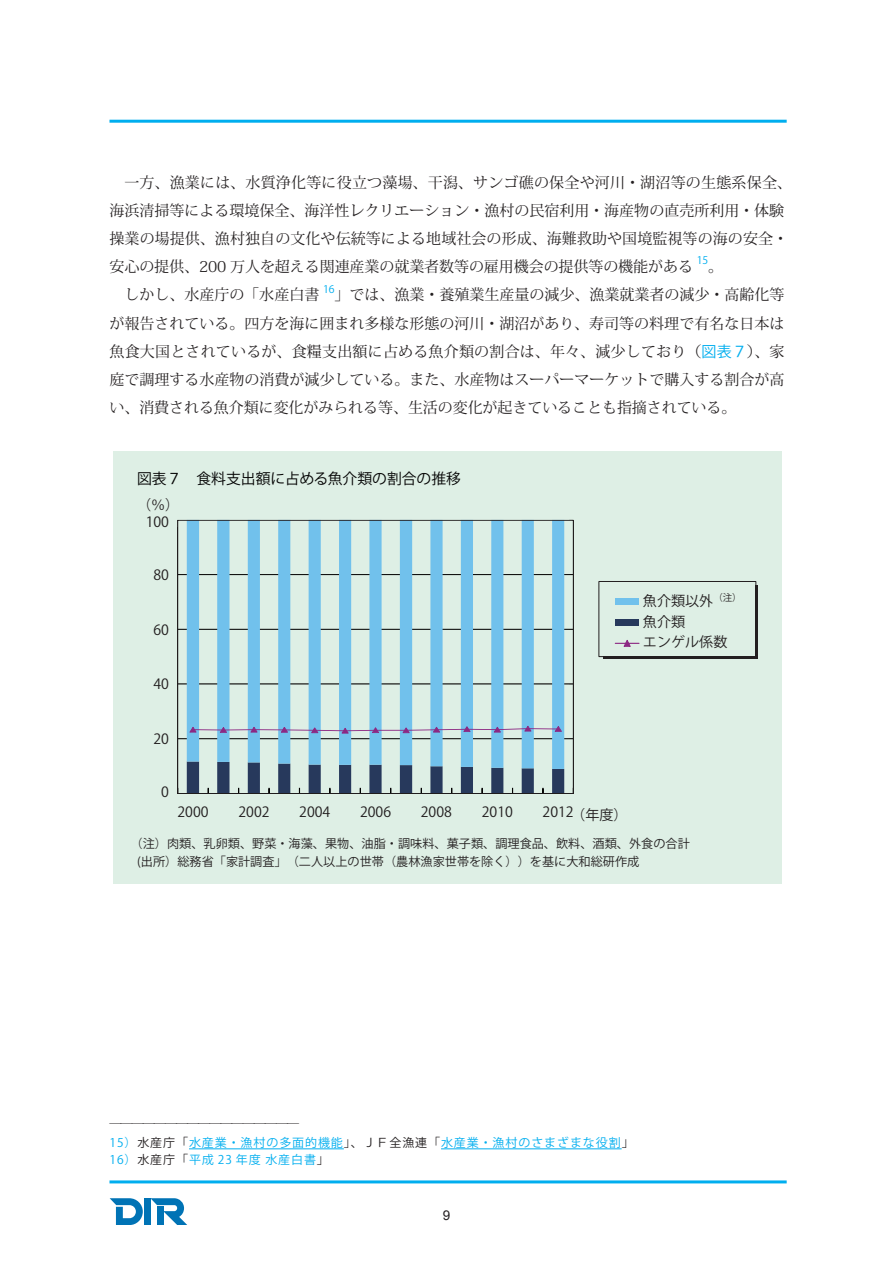
<style>
.page{position:relative;width:893px;height:1263px;background:#fff}
.page>*{position:absolute;margin:0;border:0;box-sizing:border-box;transform-origin:0 0}
.t1{font:15px/28.2px "Koz Min Pro";color:#231f20}
.t2{font:14.85px "Koz Go Pro";color:#030303}
.t3{font:14.1px/21.1px "Koz Go Pro";color:#231f20}
.t4{font:13.5px "Arial";color:#231f20}
.t5{font:12.15px/18px "Koz Go Pro";color:#231f20}
.t6{font:12px/19.5px "Koz Go Pro";letter-spacing:.075em;color:#231f20}
.t7{font:12px "Koz Go Pro";letter-spacing:.075em;color:#00aeef}
.t8{font:10.5px "Koz Go Pro";color:#00aeef}
.s1{font-family:"Koz Go Pro";color:#00aeef}
.s2{color:#00aeef}
.s3{color:#231f20}
</style>
<div class="page">
<hr style="left:109px;top:120px;width:678px;height:3px;background:#00aeef">
<hr style="left:109px;top:1180px;width:678px;height:3px;background:#00aeef">
<svg style="left:110px;top:1198px;width:33px;height:27px"></svg>
<div style="left:144px;top:1198px;width:7px;height:27px;background:#0073b5"></div>
<svg style="left:151px;top:1198px;width:36px;height:27px"></svg>
<hr style="left:189px;top:1148px;width:155px;height:1px;background:#00aeef">
<hr style="left:441px;top:1148px;width:181px;height:1px;background:#00aeef">
<div style="left:114px;top:451px;width:668px;height:432px;background:#deefe5"></div>
<div style="left:615px;top:598px;width:24px;height:7px;background:#71c1ec"></div>
<div style="left:615px;top:619px;width:24px;height:7px;background:#27395c"></div>
<svg style="left:615px;top:640px;width:24px;height:7px"></svg>
<svg style="left:177px;top:520px;width:397px;height:274px"></svg>
<hr style="left:756px;top:585px;width:2px;height:74px;background:#231f20">
<hr style="left:603px;top:657px;width:155px;height:2px;background:#231f20">
<div style="left:599px;top:581px;width:157px;height:76px;border:1px solid #231f20"></div>
<p class="t1" style="left:109px;top:167px;width:684px;text-indent:15px">一方、漁業には、水質浄化等に役立つ藻場、干潟、サンゴ礁の保全や河川・湖沼等の生態系保全、海浜清掃等による環境保全、海洋性レクリエーション・漁村の民宿利用・海産物の直売所利用・体験操業の場提供、漁村独自の文化や伝統等による地域社会の形成、海難救助や国境監視等の海の安全・安心の提供、200 万人を超える関連産業の就業者数等の雇用機会の提供等の機能がある</p>
<p class="t8" style="left:697px;top:254px;width:13px">15</p>
<p class="t1" style="left:708px;top:252px;width:16px">。</p>
<p class="t1" style="left:124px;top:280px;width:196px">しかし、水産庁の「水産白書</p>
<p class="t8" style="left:323px;top:282px;width:13px">16</p>
<p class="t1" style="left:109px;top:280px;width:677px;text-align:justify;text-indent:225px">」では、漁業・養殖業生産量の減少、漁業就業者の減少・高齢化等が報告されている。四方を海に囲まれ多様な形態の河川・湖沼があり、寿司等の料理で有名な日本は魚食大国とされているが、食糧支出額に占める魚介類の割合は、年々、減少しており（<span class="s1">図表７</span>）、家庭で調理する水産物の消費が減少している。また、水産物はスーパーマーケットで購入する割合が高い、消費される魚介類に変化がみられる等、生活の変化が起きていることも指摘されている。</p>
<p class="t2" style="left:137px;top:469px;width:326px">図表７　食料支出額に占める魚介類の割合の推移</p>
<p class="t3" style="left:137px;top:494px;width:44px">（％）</p>
<p class="t3" style="left:146px;top:511px;width:25px">100</p>
<p class="t3" style="left:154px;top:564px;width:17px">80</p>
<p class="t3" style="left:154px;top:619px;width:17px">60</p>
<p class="t3" style="left:154px;top:674px;width:17px">40</p>
<p class="t3" style="left:154px;top:728px;width:17px">20</p>
<p class="t3" style="left:161px;top:781px;width:9px">0</p>
<p class="t3" style="left:178px;top:802px;width:33px">2000</p>
<p class="t3" style="left:239px;top:802px;width:33px">2002</p>
<p class="t3" style="left:299px;top:802px;width:33px">2004</p>
<p class="t3" style="left:360px;top:802px;width:33px">2006</p>
<p class="t3" style="left:421px;top:802px;width:33px">2008</p>
<p class="t3" style="left:482px;top:802px;width:33px">2010</p>
<p class="t3" style="left:543px;top:803px;width:87px">2012（年度）</p>
<p class="t3" style="left:643px;top:591px;width:100px">魚介類以外<sup>（注）</sup>魚介類</p>
<p class="t3" style="left:643px;top:631px;width:86px">エンゲル係数</p>
<p class="t5" style="left:137px;top:834px;width:554px;text-indent:-7px">（注）肉類、乳卵類、野菜・海藻、果物、油脂・調味料、菓子類、調理食品、飲料、酒類、外食の合計(出所）総務省「家計調査」（二人以上の世帯（農林漁家世帯を除く））を基に大和総研作成</p>
<p class="t6" style="left:109px;top:1114px;width:526px">―――――――――――――――――<br><span class="s2">15）</span>水産庁「<span class="s2">水産業・漁村の多面的機能</span>」、ＪＦ全漁連「<span class="s2">水産業・漁村のさまざまな役割</span>」</p>
<p class="t7" style="left:109px;top:1151px;width:221px">16）<span class="s3">水産庁「</span>平成 23 年度 水産白書<span class="s3">」</span></p>
<p class="t4" style="left:443px;top:1206px;width:9px">9</p>
</div>
